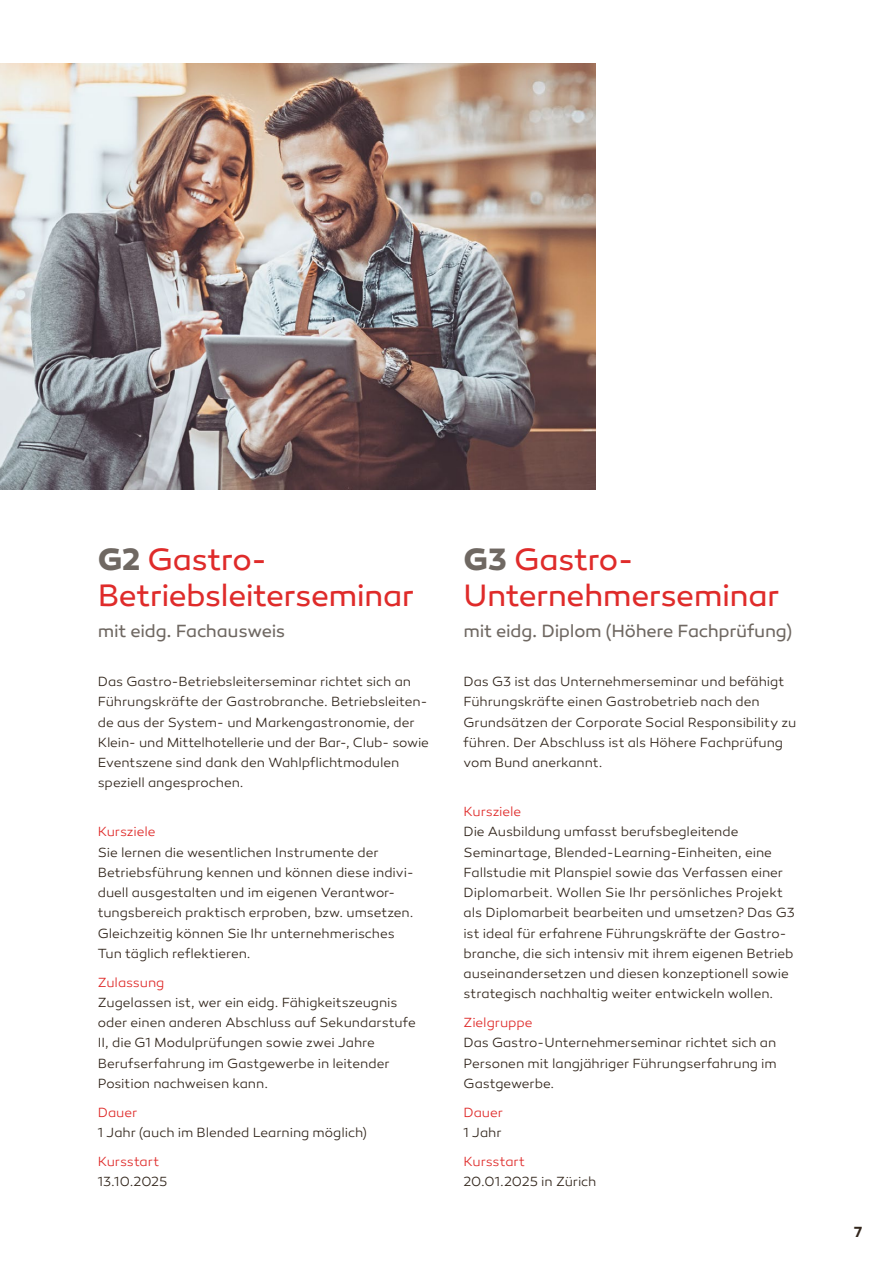
<style>
.page{position:relative;width:893px;height:1263px;background:#fff}
.page>*{position:absolute;margin:0;border:0;box-sizing:border-box;transform-origin:0 0}
.t1{font:31.5px/36px "Canaro";letter-spacing:-.02em;color:#df2b2a}
.t2{font:18px "Canaro";letter-spacing:-.015em;color:#6f6862}
.t3{font:600 15px "Canaro";color:#32261c}
.t4{font:300 13.5px/20.2px "Canaro";letter-spacing:-.005em;color:#32261c}
.t5{font:300 13.5px "Canaro";letter-spacing:-.005em;color:#df2b2a}
.s1{font-weight:700;color:#6f6862}
</style>
<div class="page">
<img style="left:0;top:64px;width:595px;height:425px">
<h1 class="t1" style="left:98px;top:541px;width:318px"><span class="s1">G2</span> Gastro-<br>Betriebsleiterseminar</h1>
<h2 class="t2" style="left:98px;top:620px;width:189px">mit eidg. Fachausweis</h2>
<p class="t4" style="left:98px;top:672px;width:333px">Das Gastro-Betriebsleiterseminar richtet sich an Führungskräfte der Gastrobranche. Betriebsleiten&shy;de aus der System- und Markengastronomie, der Klein- und Mittelhotellerie und der Bar-, Club- sowie Eventszene sind dank den Wahlpflichtmodulen speziell angesprochen.</p>
<p class="t5" style="left:98px;top:824px;width:59px">Kursziele</p>
<p class="t4" style="left:98px;top:842px;width:318px">Sie lernen die wesentlichen Instrumente der Betriebsführung kennen und können diese indivi&shy;duell ausgestalten und im eigenen Verantwor&shy;tungsbereich praktisch erproben, bzw. umsetzen.<br>Gleichzeitig können Sie Ihr unternehmerisches Tun täglich reflektieren.</p>
<p class="t5" style="left:98px;top:974px;width:68px">Zulassung</p>
<p class="t4" style="left:98px;top:992px;width:319px">Zugelassen ist, wer ein eidg. Fähigkeitszeugnis oder einen anderen Abschluss auf Sekundarstufe II, die G1 Modulprüfungen sowie zwei Jahre Berufserfahrung im Gastgewerbe in leitender Position nachweisen kann.</p>
<p class="t5" style="left:98px;top:1104px;width:41px">Dauer</p>
<p class="t4" style="left:98px;top:1122px;width:271px">1 Jahr (auch im Blended Learning möglich)</p>
<p class="t5" style="left:98px;top:1153px;width:63px">Kursstart</p>
<p class="t4" style="left:98px;top:1171px;width:71px">13.10.2025</p>
<h1 class="t1" style="left:463px;top:541px;width:317px"><span class="s1">G3</span> Gastro-<br>Unternehmerseminar</h1>
<h2 class="t2" style="left:463px;top:620px;width:330px">mit eidg. Diplom (Höhere Fachprüfung)</h2>
<p class="t4" style="left:463px;top:672px;width:334px">Das G3 ist das Unternehmerseminar und befähigt Führungskräfte einen Gastrobetrieb nach den Grundsätzen der Corporate Social Responsibility zu führen. Der Abschluss ist als Höhere Fachprüfung vom Bund anerkannt.</p>
<p class="t5" style="left:463px;top:804px;width:59px">Kursziele</p>
<p class="t4" style="left:463px;top:822px;width:333px">Die Ausbildung umfasst berufsbegleitende Seminartage, Blended-Learning-Einheiten, eine Fallstudie mit Planspiel sowie das Verfassen einer Diplomarbeit. Wollen Sie Ihr persönliches Projekt als Diplomarbeit bearbeiten und umsetzen? Das G3 ist ideal für erfahrene Führungskräfte der Gastro&shy;branche, die sich intensiv mit ihrem eigenen Betrieb auseinandersetzen und diesen konzeptionell sowie strategisch nachhaltig weiter entwickeln wollen.</p>
<p class="t5" style="left:463px;top:1015px;width:71px">Zielgruppe</p>
<p class="t4" style="left:463px;top:1033px;width:315px;text-align:justify">Das Gastro-Unternehmerseminar richtet sich an Personen mit langjähriger Führungserfahrung im Gastgewerbe.</p>
<p class="t5" style="left:463px;top:1104px;width:41px">Dauer</p>
<p class="t4" style="left:463px;top:1122px;width:40px">1 Jahr</p>
<p class="t5" style="left:463px;top:1153px;width:63px">Kursstart</p>
<p class="t4" style="left:463px;top:1171px;width:135px">20.01.2025 in Zürich</p>
<p class="t3" style="left:854px;top:1223px;width:10px">7</p>
</div>
